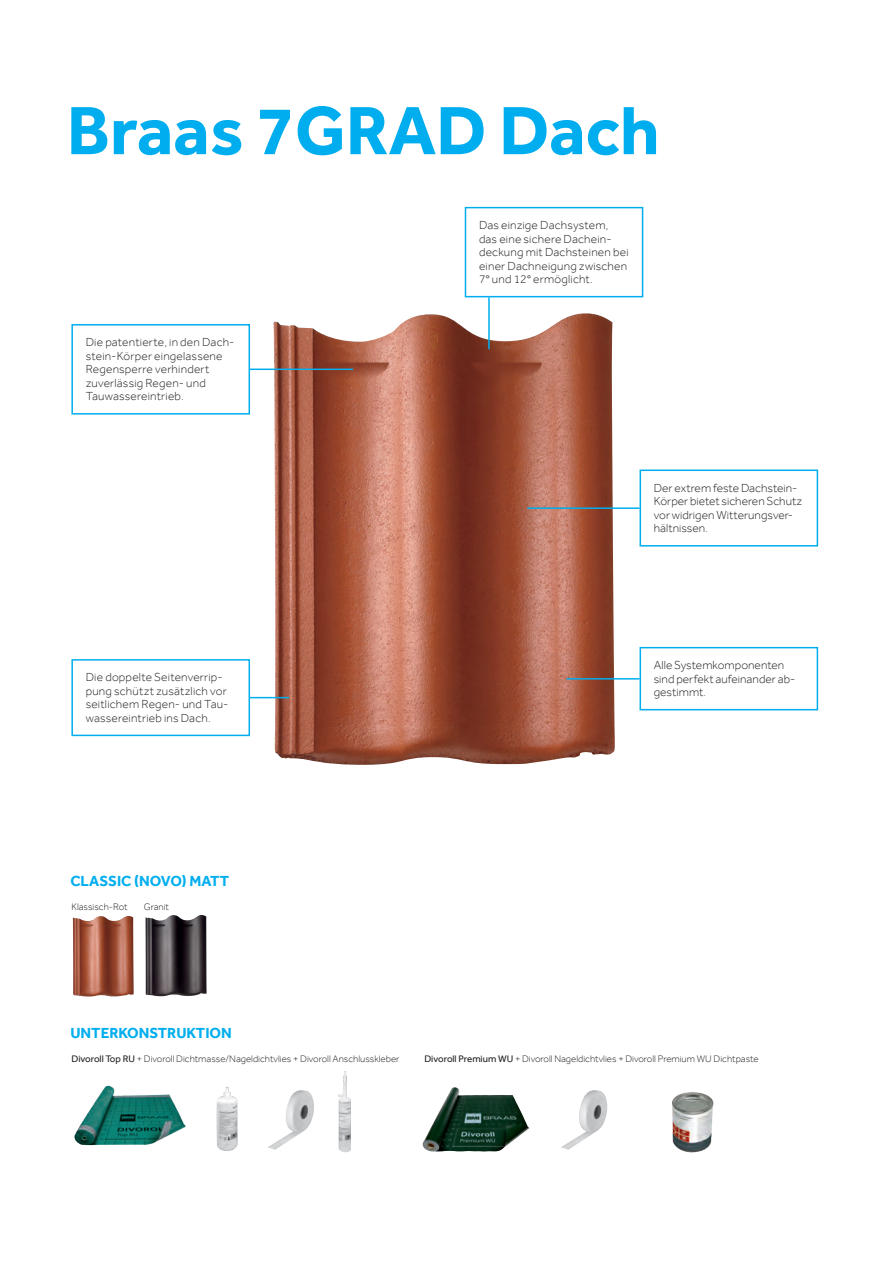
<style>
.page{position:relative;width:893px;height:1263px;background:#fff}
.page>*{position:absolute;margin:0;border:0;box-sizing:border-box;transform-origin:0 0}
.t1{font:700 70.5px "Effra";color:#00aeef}
.t2{font:700 15px "Effra";color:#00aeef}
.t3{font:300 12px/13.5px "Effra";letter-spacing:.01em;color:#231f20}
.t4{font:300 9.75px "Effra";color:#231f20}
.s1{font-weight:400}
</style>
<div class="page">
<img style="left:273px;top:313px;width:342px;height:452px">
<img style="left:73px;top:916px;width:61px;height:80px">
<img style="left:145px;top:915px;width:62px;height:81px">
<div style="left:639px;top:469px;width:179px;height:77px;border:2px solid #00aeef"></div>
<hr style="left:527px;top:507px;width:112px;height:2px;background:#00aeef">
<div style="left:465px;top:207px;width:178px;height:90px;border:2px solid #00aeef"></div>
<hr style="left:488px;top:297px;width:2px;height:52px;background:#00aeef">
<div style="left:71px;top:324px;width:179px;height:91px;border:2px solid #00aeef"></div>
<hr style="left:250px;top:369px;width:103px;height:1px;background:#00aeef">
<div style="left:71px;top:659px;width:179px;height:77px;border:2px solid #00aeef"></div>
<hr style="left:249px;top:697px;width:40px;height:1px;background:#00aeef">
<div style="left:639px;top:647px;width:179px;height:63px;border:2px solid #00aeef"></div>
<hr style="left:566px;top:678px;width:73px;height:1px;background:#00aeef">
<img style="left:217px;top:1087px;width:20px;height:64px">
<img style="left:338px;top:1071px;width:13px;height:81px">
<img style="left:422px;top:1087px;width:107px;height:64px">
<img style="left:672px;top:1092px;width:42px;height:61px">
<img style="left:561px;top:1090px;width:46px;height:60px">
<img style="left:268px;top:1090px;width:46px;height:60px">
<img style="left:74px;top:1085px;width:112px;height:61px">
<h1 class="t1" style="left:67px;top:89px;width:594px">Braas 7GRAD Dach</h1>
<p class="t3" style="left:86px;top:335px;width:148px">Die patentierte, in den Dach&shy;stein-Körper eingelassene<br>Regensperre verhindert zuverlässig Regen- und<br>Tauwassereintrieb.</p>
<p class="t3" style="left:86px;top:670px;width:144px">Die doppelte Seitenverrip&shy;pung schützt zusätzlich vor seitlichem Regen- und Tau&shy;wassereintrieb ins Dach.</p>
<p class="t2" style="left:70px;top:872px;width:160px">CLASSIC (NOVO) MATT</p>
<p class="t4" style="left:71px;top:901px;width:58px">Klassisch-Rot</p>
<p class="t4" style="left:144px;top:901px;width:27px">Granit</p>
<p class="t2" style="left:70px;top:1024px;width:163px">UNTERKONSTRUKTION</p>
<p class="t3" style="left:479px;top:218px;width:151px">Das einzige Dachsystem, das eine sichere Dachein&shy;deckung mit Dachsteinen bei einer Dachneigung zwischen<br>7° und 12° ermöglicht.</p>
<p class="t3" style="left:654px;top:481px;width:150px">Der extrem feste Dachstein-<br>Körper bietet sicheren Schutz vor widrigen Witterungsver&shy;hältnissen.</p>
<p class="t3" style="left:654px;top:658px;width:143px">Alle Systemkomponenten sind perfekt aufeinander ab&shy;gestimmt.</p>
<p class="t4" style="left:71px;top:1053px;width:330px"><span class="s1">Divoroll Top RU</span> + Divoroll Dichtmasse/Nageldichtvlies + Divoroll Anschlusskleber</p>
<p class="t4" style="left:424px;top:1053px;width:336px"><span class="s1">Divoroll Premium WU</span> + Divoroll Nageldichtvlies + Divoroll Premium WU Dichtpaste</p>
</div>
